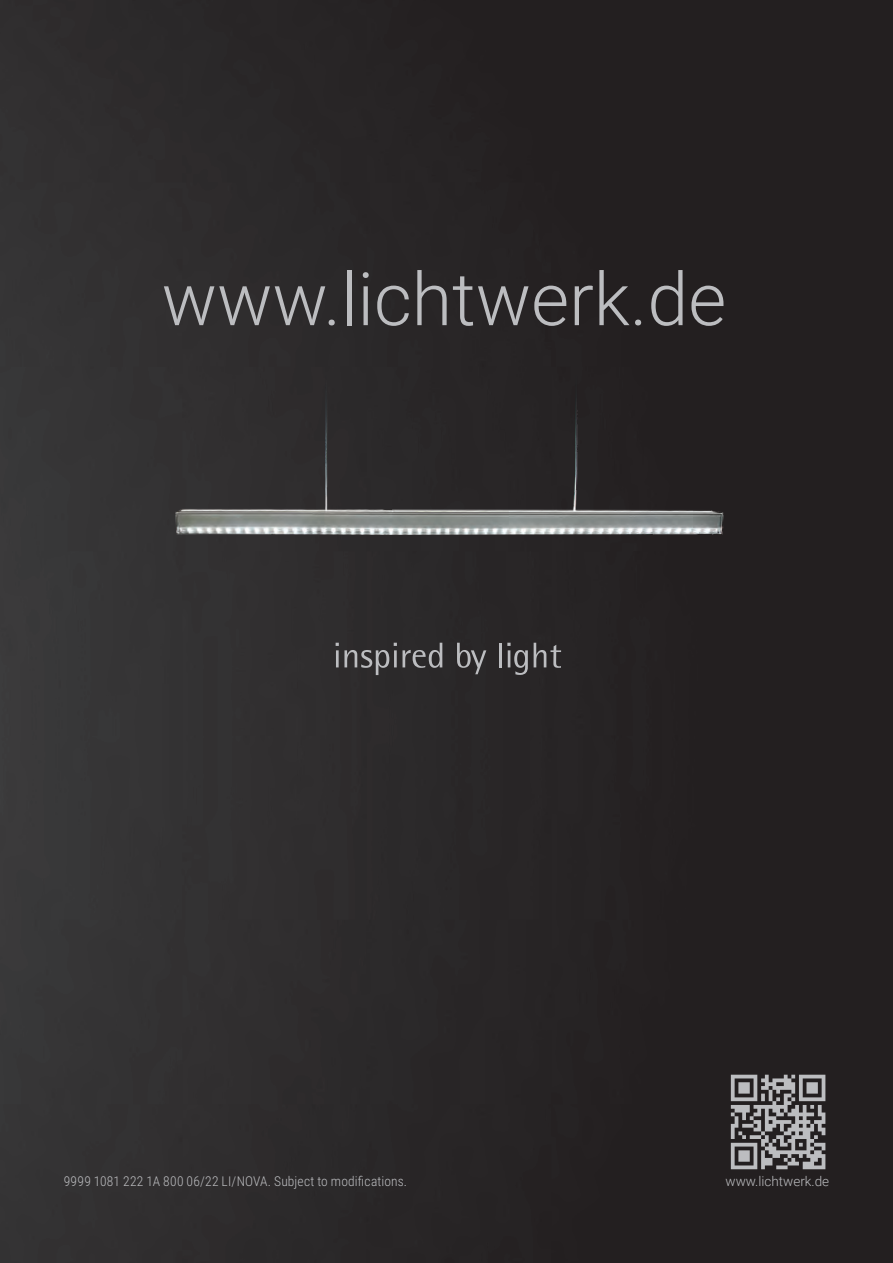
<style>
.page{position:relative;width:893px;height:1263px;background:#fff}
.page>*{position:absolute;margin:0;border:0;box-sizing:border-box;transform-origin:0 0}
.t1{font:300 73.5px "Roboto";color:#bcbdc0}
.t2{font:300 13.5px "Roboto Condensed";letter-spacing:.015em;color:#bcbdc0}
.t3{font:300 13.5px "Roboto";color:#bcbdc0}
</style>
<div class="page">
<img style="left:0;top:0;width:893px;height:1263px">
<svg style="left:336px;top:643px;width:61px;height:32px;background:#4d4b4d"></svg>
<svg style="left:403px;top:643px;width:39px;height:25px"></svg>
<svg style="left:457px;top:643px;width:29px;height:31px"></svg>
<hr style="left:499px;top:643px;width:3px;height:24px;background:#bcbdc0">
<svg style="left:507px;top:643px;width:21px;height:32px"></svg>
<svg style="left:534px;top:643px;width:27px;height:25px"></svg>
<img style="left:140px;top:312px;width:622px;height:255px">
<svg style="left:731px;top:1075px;width:94px;height:94px;background:#767476"></svg>
<h1 class="t1" style="left:162px;top:248px;width:566px">www.lichtwerk.de</h1>
<p class="t2" style="left:64px;top:1172px;width:345px">9999 1081 222 1A 800 06/22 LI/NOVA. Subject to modifications.</p>
<p class="t3" style="left:725px;top:1172px;width:105px">www.lichtwerk.de</p>
</div>
